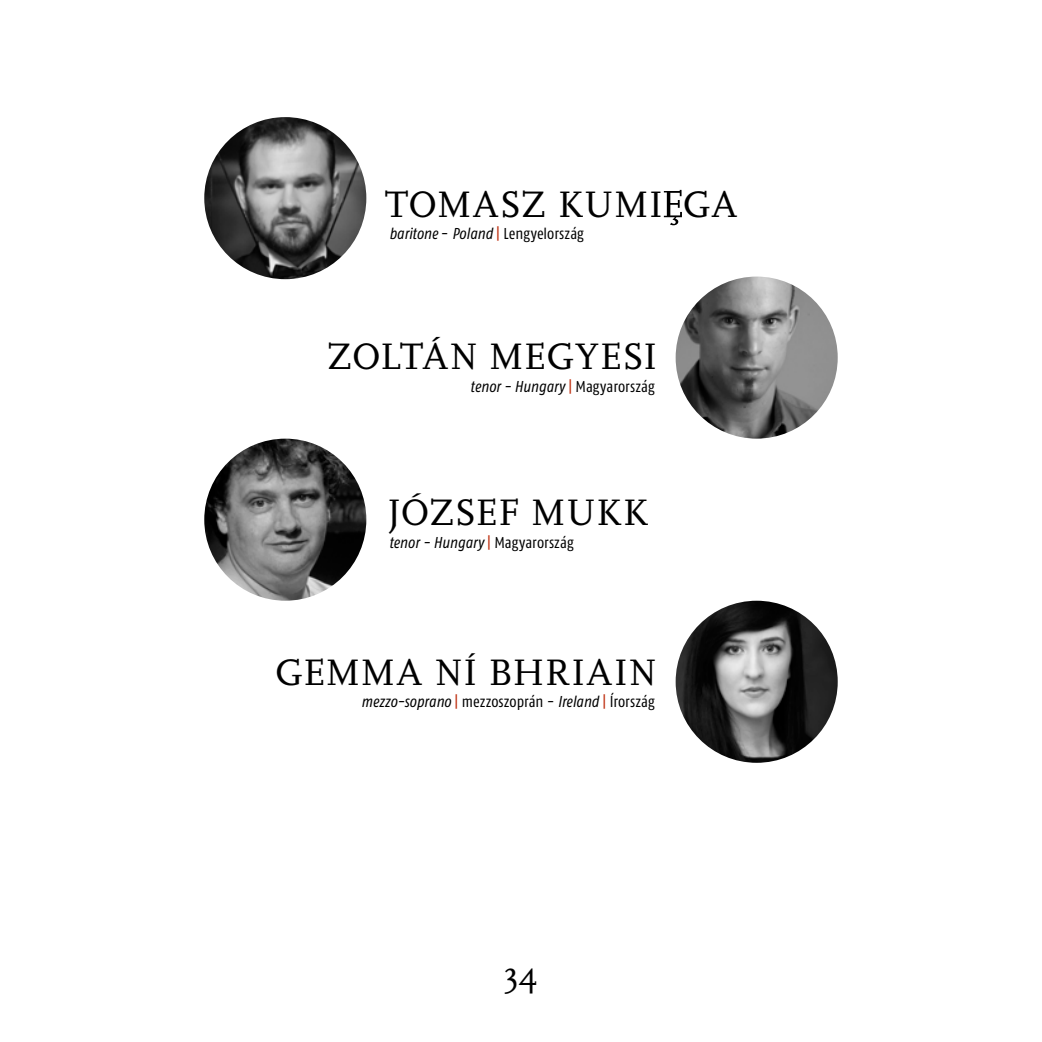
<style>
.page{position:relative;width:1042px;height:1042px;background:#fff}
.page>*{position:absolute;margin:0;border:0;box-sizing:border-box;transform-origin:0 0}
.t1{font:38.5px "Scala";letter-spacing:.005em;color:#000}
.t2{font:35px "Scala";color:#000}
.t3{font:italic 15.75px "Fago Co";color:#000}
.t4{font:15.75px "Fago Co";color:#000}
.s1{font-style:normal}
.s2{font-style:normal;color:#bd2b0b}
.s3{font-style:italic}
.s4{color:#bd2b0b}
</style>
<div class="page">
<img style="left:204px;top:117px;width:162px;height:162px;border-radius:81px">
<img style="left:675px;top:276px;width:163px;height:163px;border-radius:81px">
<img style="left:204px;top:439px;width:162px;height:162px;border-radius:81px">
<img style="left:675px;top:601px;width:163px;height:162px;border-radius:81px">
<svg style="left:664px;top:190px;width:18px;height:35px"></svg>
<h1 class="t1" style="left:385px;top:183px;width:225px">TOMASZ KUMI</h1>
<h1 class="t1" style="left:683px;top:183px;width:28px">GA</h1>
<p class="t3" style="left:389px;top:225px;width:196px">baritone <span class="s1">-</span> Poland <span class="s2">|</span> <span class="s1">Lengyelország</span></p>
<h1 class="t1" style="left:327px;top:335px;width:187px">ZOLTÁN MEGYESI</h1>
<p class="t3" style="left:470px;top:377px;width:186px">tenor - Hungary <span class="s2">|</span> <span class="s1">Magyarország</span></p>
<h1 class="t1" style="left:387px;top:492px;width:262px">JÓZSEF MUKK</h1>
<p class="t3" style="left:389px;top:533px;width:186px">tenor - Hungary <span class="s2">|</span> <span class="s1">Magyarország</span></p>
<h1 class="t1" style="left:275px;top:651px;width:293px">GEMMA NÍ BHRIAIN</h1>
<p class="t4" style="left:361px;top:693px;width:295px"><span class="s3">mezzo-soprano</span> <span class="s4">|</span> mezzoszoprán - <span class="s3">Ireland</span> <span class="s4">|</span> Írország</p>
<h2 class="t2" style="left:504px;top:955px;width:36px">34</h2>
</div>
